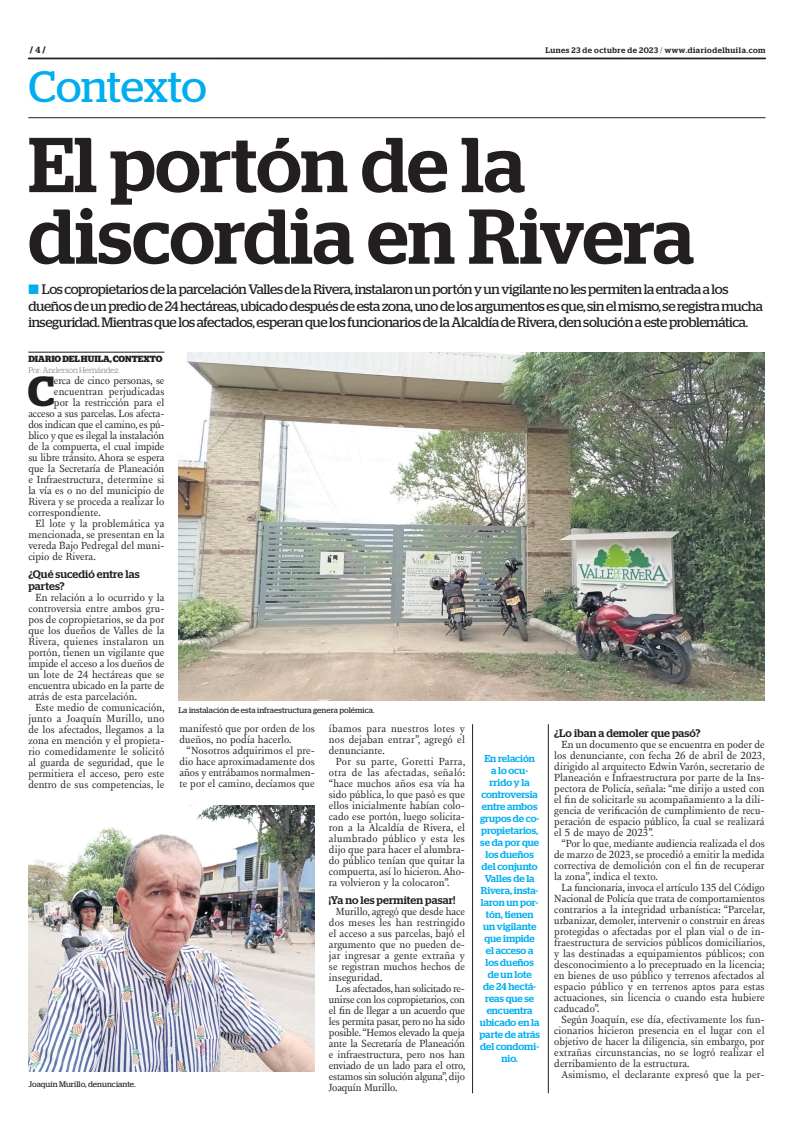
<style>
.page{position:relative;width:801px;height:1134px;background:#fff}
.page>*{position:absolute;margin:0;border:0;box-sizing:border-box;transform-origin:0 0}
.t1{font:500 77.5px/71.6px "Stag";color:#231f20}
.t2{font:43.9px "Stag";letter-spacing:-.005em;color:#00aeef}
.t3{font:600 42px "Stag";color:#231f20}
.t4{font:13.7px/16.5px "Stag";letter-spacing:-.03em;color:#231f20}
.t5{font:500 11px/12px "Stag";letter-spacing:.01em;color:#231f20}
.t6{font:10.6px/11px "New Fournier BP";letter-spacing:.005em;color:#231f20;text-align:justify}
.t7{font:10.6px "New Fournier BP";letter-spacing:-.015em;color:#231f20}
.t8{font:500 10px/12px "Stag";letter-spacing:-.005em;color:#00aeef;text-align:center}
.t9{font:700 9px "Stag";color:#231f20}
.t10{font:8px "Stag";letter-spacing:.01em;color:#231f20}
.t11{font:500 8px "Stag";letter-spacing:.06em;color:#231f20}
.t12{font:300 8px "Stag";letter-spacing:-.005em;color:#6c6d70}
.s1{font-weight:500}
.s2{font-weight:300}
.s3{color:#00aeef}
</style>
<div class="page">
<hr style="left:28px;top:117px;width:737px;height:1px;background:#231f20">
<svg style="left:28px;top:58px;width:737px;height:1px"></svg>
<hr style="left:28px;top:352px;width:136px;height:1px;background:#231f20">
<img style="left:179px;top:353px;width:585px;height:347px">
<img style="left:28px;top:805px;width:287px;height:266px">
<hr style="left:472px;top:724px;width:1px;height:369px;background:#231f20">
<hr style="left:548px;top:724px;width:1px;height:369px;background:#231f20">
<p class="t9" style="left:30px;top:45px;width:17px">/ <span class="s1">4</span> /</p>
<p class="t11" style="left:545px;top:45px;width:222px">Lunes 23 de octubre de 2023 <span class="s2">/</span> www.diariodelhuila.com</p>
<h2 class="t2" style="left:28px;top:61px;width:180px">Contexto</h2>
<h1 class="t1" style="left:28px;top:128px;width:667px">El portón de la discordia en Rivera</h1>
<p class="t4" style="left:28px;top:281px;width:736px"><span class="s3">■</span> Los copropietarios de la parcelación Valles de la Rivera, instalaron un portón y un vigilante no les permiten la entrada a los dueños de un predio de 24 hectáreas, ubicado después de esta zona, uno de los argumentos es que, sin el mismo, se registra mucha inseguridad. Mientras que los afectados, esperan que los funcionarios de la Alcaldía de Rivera, den solución a este problemática.</p>
<p class="t9" style="left:28px;top:354px;width:135px">DIARIO DEL HUILA, CONTEXTO</p>
<p class="t12" style="left:28px;top:366px;width:92px">Por: Anderson Hernández</p>
<h3 class="t3" style="left:28px;top:367px;width:28px">C</h3>
<p class="t6" style="left:54px;top:375px;width:112px">erca de cinco personas, se</p>
<p class="t6" style="left:54px;top:386px;width:112px">encuentran perjudicadas</p>
<p class="t6" style="left:54px;top:397px;width:112px">por la restricción para el</p>
<p class="t6" style="left:28px;top:408px;width:138px">acceso a sus parcelas. Los afecta-</p>
<p class="t7" style="left:28px;top:418px;width:138px">dos indican que el camino, es pú-</p>
<p class="t7" style="left:28px;top:429px;width:137px">blico y que es ilegal la instalación</p>
<p class="t6" style="left:28px;top:441px;width:138px">de la compuerta, el cual impide</p>
<p class="t6" style="left:28px;top:452px;width:138px">su libre tránsito. Ahora se espera</p>
<p class="t6" style="left:28px;top:463px;width:138px">que la Secretaría de Planeación</p>
<p class="t6" style="left:28px;top:474px;width:138px">e Infraestructura, determine si</p>
<p class="t6" style="left:28px;top:485px;width:138px">la vía es o no del municipio de</p>
<p class="t6" style="left:28px;top:496px;width:138px">Rivera y se proceda a realizar lo</p>
<p class="t6" style="left:28px;top:507px;width:74px">correspondiente.</p>
<p class="t6" style="left:35px;top:518px;width:131px">El lote y la problemática ya</p>
<p class="t6" style="left:28px;top:529px;width:138px">mencionada, se presentan en la</p>
<p class="t6" style="left:28px;top:540px;width:138px">vereda Bajo Pedregal del muni-</p>
<p class="t6" style="left:28px;top:551px;width:69px">cipio de Rivera.</p>
<p class="t5" style="left:28px;top:568px;width:113px">¿Qué sucedió entre las partes?</p>
<p class="t6" style="left:28px;top:592px;width:138px;text-indent:7px">En relación a lo ocurrido y la controversia entre ambos gru&shy;pos de copropietarios, se da por que los dueños de Valles de la Rivera, quienes instalaron un portón, tienen un vigilante que impide el acceso a los dueños de un lote de 24 hectáreas que se encuentra ubicado en la parte de atrás de esta parcelación.</p>
<p class="t6" style="left:28px;top:702px;width:138px;text-indent:7px">Este medio de comunicación, junto a Joaquín Murillo, uno de los afectados, llegamos a la zona en mención y el propieta&shy;rio comedidamente le solicitó al guarda de seguridad, que le permitiera el acceso, pero este dentro de sus competencias, le</p>
<p class="t10" style="left:179px;top:705px;width:197px">La instalación de esta infraestructura genera polémica.</p>
<p class="t6" style="left:179px;top:723px;width:137px">manifestó que por orden de los dueños, no podía hacerlo.</p>
<p class="t6" style="left:179px;top:745px;width:137px;text-indent:7px">“Nosotros adquirimos el pre&shy;dio hace aproximadamente dos años y entrábamos normalmen&shy;te por el camino, decíamos que</p>
<p class="t6" style="left:329px;top:723px;width:138px">íbamos para nuestros lotes y nos dejaban entrar”, agregó el denunciante.</p>
<p class="t6" style="left:329px;top:756px;width:138px;text-indent:7px">Por su parte, Goretti Parra, otra de las afectadas, señaló: “hace muchos años esa vía ha sido pública, lo que pasó es que ellos inicialmente habían colo&shy;cado ese portón, luego solicita&shy;ron a la Alcaldía de Rivera, el alumbrado público y esta les dijo que para hacer el alumbra&shy;do público tenían que quitar la compuerta, así lo hicieron. Aho&shy;ra volvieron y la colocaron”.</p>
<p class="t5" style="left:329px;top:894px;width:128px">¡Ya no les permiten pasar!</p>
<p class="t6" style="left:329px;top:906px;width:138px;text-indent:7px">Murillo, agregó que desde hace dos meses les han restringido el acceso a sus parcelas, bajó el argumento que no pueden de&shy;jar ingresar a gente extraña y se registran muchos hechos de inseguridad.</p>
<p class="t6" style="left:329px;top:983px;width:138px;text-indent:7px">Los afectados, han solicitado re&shy;unirse con los copropietarios, con el fin de llegar a un acuerdo que les permita pasar, pero no ha sido posible. “Hemos elevado la queja ante la Secretaría de Planeación e infraestructura, pero nos han enviado de un lado para el otro, estamos sin solución alguna”, dijo Joaquín Murillo.</p>
<p class="t5" style="left:554px;top:727px;width:148px">¿Lo iban a demoler que pasó?</p>
<p class="t6" style="left:554px;top:739px;width:212px;text-indent:7px">En un documento que se encuentra en poder de los denunciante, con fecha 26 de abril de 2023, dirigido al arquitecto Edwin Varón, secretario de Planeación e Infraestructura por parte de la Ins&shy;pectora de Policía, señala: “me dirijo a usted con el fin de solicitarle su acompañamiento a la dili&shy;gencia de verificación de cumplimiento de recu&shy;peración de espacio público, la cual se realizará el 5 de mayo de 2023”.</p>
<p class="t6" style="left:554px;top:838px;width:212px;text-indent:7px">“Por lo que, mediante audiencia realizada el dos de marzo de 2023, se procedió a emitir la medida correctiva de demolición con el fin de recuperar la zona”, indica el texto.</p>
<p class="t6" style="left:554px;top:882px;width:212px;text-indent:7px">La funcionaria, invoca el artículo 135 del Código Nacional de Policía que trata de comportamientos contrarios a la integridad urbanística: “Parcelar, urbanizar, demoler, intervenir o construir en áreas protegidas o afectadas por el plan vial o de in&shy;fraestructura de servicios públicos domiciliarios, y las destinadas a equipamientos públicos; con desconocimiento a lo preceptuado en la licencia; en bienes de uso público y terrenos afectados al espacio público y en terrenos aptos para estas actuaciones, sin licencia o cuando esta hubiere caducado”.</p>
<p class="t6" style="left:554px;top:1014px;width:212px;text-indent:7px">Según Joaquín, ese día, efectivamente los fun&shy;cionarios hicieron presencia en el lugar con el objetivo de hacer la diligencia, sin embargo, por extrañas circunstancias, no se logró realizar el derribamiento de la estructura.</p>
<p class="t6" style="left:561px;top:1069px;width:205px">Asimismo, el declarante expresó que la per-</p>
<p class="t8" style="left:479px;top:752px;width:62px">En relación<br>a lo ocu&shy;rrido y la controversia entre ambos grupos de co&shy;propietarios, se da por que los dueños del conjunto<br>Valles de la<br>Rivera, insta&shy;laron un por&shy;tón, tienen un vigilante que impide el acceso a los dueños de un lote<br>de 24 hectá&shy;reas que se encuentra ubicado en la parte de atrás del condomi&shy;nio.</p>
<p class="t10" style="left:28px;top:1079px;width:109px">Joaquín Murillo, denunciante.</p>
</div>
